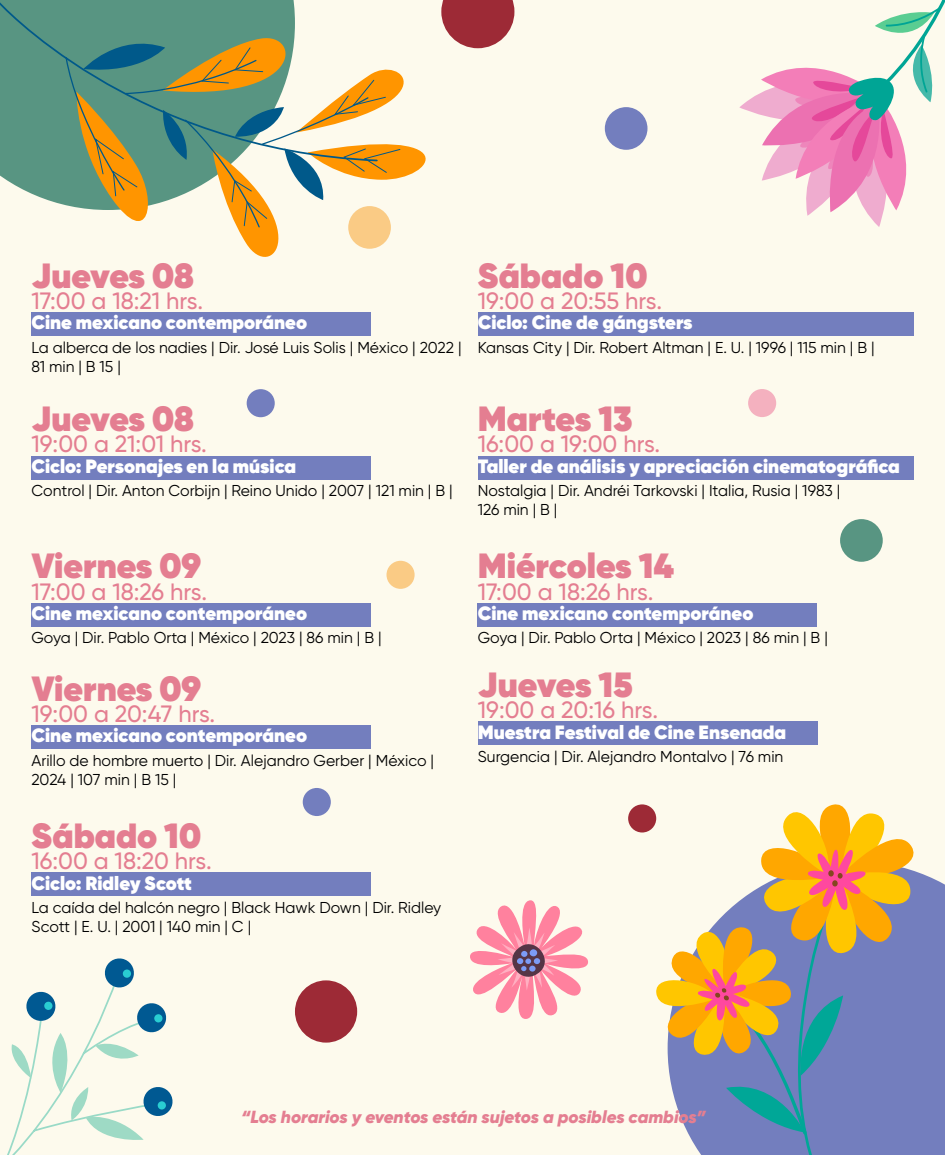
<style>
.page{position:relative;width:945px;height:1155px;background:#fdfaed}
.page>*{position:absolute;margin:0;border:0;box-sizing:border-box;transform-origin:0 0}
.t1{font:800 35px "Gilroy";color:#e47e91}
.t2{font:500 23.62px "Gilroy";color:#e47e91}
.t3{font:800 19.25px "Gilroy";color:#fff}
.t4{font:italic 900 17.5px "Gilroy";letter-spacing:-.01em;color:#e47e91}
.t5{font:15.75px/18.9px "Gilroy";color:#000}
</style>
<div class="page">
<div style="left:32px;top:312px;width:339px;height:24px;background:#737ebe"></div>
<div style="left:32px;top:456px;width:339px;height:23px;background:#737ebe"></div>
<div style="left:32px;top:603px;width:339px;height:23px;background:#737ebe"></div>
<div style="left:32px;top:725px;width:339px;height:24px;background:#737ebe"></div>
<div style="left:32px;top:872px;width:339px;height:24px;background:#737ebe"></div>
<div style="left:478px;top:312px;width:436px;height:24px;background:#737ebe"></div>
<div style="left:478px;top:456px;width:436px;height:23px;background:#737ebe"></div>
<div style="left:478px;top:603px;width:339px;height:23px;background:#737ebe"></div>
<div style="left:478px;top:721px;width:339px;height:24px;background:#737ebe"></div>
<div style="left:925px;top:875px;width:20px;height:280px;background:#737ebe"></div>
<svg style="left:654px;top:804px;width:271px;height:351px"></svg>
<svg style="left:739px;top:0;width:206px;height:227px"></svg>
<svg style="left:0;top:162px;width:65px;height:43px;fill:#589582"></svg>
<div style="left:0;top:0;width:76px;height:162px;background:#589582"></div>
<svg style="left:65px;top:56px;width:11px;height:152px"></svg>
<div style="left:247px;top:389px;width:28px;height:28px;background:#737ebe;border-radius:14px"></div>
<svg style="left:76px;top:0;width:438px;height:257px"></svg>
<div style="left:295px;top:980px;width:62px;height:63px;background:#9d2a36;border-radius:31px"></div>
<div style="left:748px;top:389px;width:28px;height:28px;background:#f4b1bf;border-radius:14px"></div>
<div style="left:387px;top:561px;width:28px;height:28px;background:#facb85;border-radius:14px"></div>
<div style="left:628px;top:804px;width:28px;height:29px;background:#9d2a36;border-radius:14px"></div>
<div style="left:840px;top:519px;width:43px;height:43px;background:#589582;border-radius:21px"></div>
<div style="left:605px;top:107px;width:42px;height:43px;background:#737ebe;border-radius:50%"></div>
<div style="left:303px;top:788px;width:28px;height:28px;background:#737ebe;border-radius:14px"></div>
<svg style="left:7px;top:958px;width:166px;height:197px"></svg>
<svg style="left:470px;top:900px;width:118px;height:119px"></svg>
<h1 class="t1" style="left:32px;top:253px;width:164px">Jueves 08</h1>
<p class="t3" style="left:32px;top:310px;width:277px">Cine mexicano contemporáneo</p>
<p class="t5" style="left:32px;top:338px;width:432px">La alberca de los nadies | Dir. José Luis Solis | México | 2022 |<br>81 min | B 15 |</p>
<h2 class="t2" style="left:32px;top:286px;width:173px">17:00 a 18:21 hrs.</h2>
<h1 class="t1" style="left:32px;top:396px;width:164px">Jueves 08</h1>
<p class="t3" style="left:32px;top:454px;width:266px">Ciclo: Personajes en la música</p>
<p class="t5" style="left:32px;top:481px;width:423px">Control | Dir. Anton Corbijn | Reino Unido | 2007 | 121 min | B |</p>
<h2 class="t2" style="left:32px;top:430px;width:177px">19:00 a 21:01 hrs.</h2>
<h1 class="t1" style="left:32px;top:544px;width:171px">Viernes 09</h1>
<p class="t3" style="left:32px;top:601px;width:277px">Cine mexicano contemporáneo</p>
<p class="t5" style="left:32px;top:628px;width:352px">Goya | Dir. Pablo Orta | México | 2023 | 86 min | B |</p>
<h2 class="t2" style="left:32px;top:577px;width:177px">17:00 a 18:26 hrs.</h2>
<h1 class="t1" style="left:32px;top:666px;width:171px">Viernes 09</h1>
<p class="t3" style="left:32px;top:723px;width:277px">Cine mexicano contemporáneo</p>
<p class="t5" style="left:32px;top:751px;width:404px">Arillo de hombre muerto | Dir. Alejandro Gerber | México |<br>2024 | 107 min | B 15 |</p>
<h2 class="t2" style="left:32px;top:699px;width:185px">19:00 a 20:47 hrs.</h2>
<h1 class="t1" style="left:32px;top:813px;width:171px">Sábado 10</h1>
<p class="t3" style="left:32px;top:871px;width:162px">Ciclo: Ridley Scott</p>
<p class="t5" style="left:32px;top:898px;width:411px">La caída del halcón negro | Black Hawk Down | Dir. Ridley<br>Scott | E. U. | 2001 | 140 min | C |</p>
<h2 class="t2" style="left:32px;top:846px;width:182px">16:00 a 18:20 hrs.</h2>
<h1 class="t1" style="left:478px;top:253px;width:171px">Sábado 10</h1>
<h2 class="t2" style="left:478px;top:286px;width:186px">19:00 a 20:55 hrs.</h2>
<p class="t3" style="left:478px;top:310px;width:216px">Ciclo: Cine de gángsters</p>
<p class="t5" style="left:478px;top:338px;width:398px">Kansas City | Dir. Robert Altman | E. U. | 1996 | 115 min | B |</p>
<h1 class="t1" style="left:478px;top:396px;width:156px">Martes 13</h1>
<h2 class="t2" style="left:478px;top:430px;width:184px">16:00 a 19:00 hrs.</h2>
<p class="t3" style="left:478px;top:454px;width:424px">Taller de análisis y apreciación cinematográfica</p>
<p class="t5" style="left:478px;top:481px;width:364px">Nostalgia | Dir. Andréi Tarkovski | Italia, Rusia | 1983 |<br>126 min | B |</p>
<h1 class="t1" style="left:478px;top:544px;width:198px">Miércoles 14</h1>
<h2 class="t2" style="left:478px;top:577px;width:177px">17:00 a 18:26 hrs.</h2>
<p class="t3" style="left:478px;top:601px;width:277px">Cine mexicano contemporáneo</p>
<p class="t5" style="left:478px;top:628px;width:352px">Goya | Dir. Pablo Orta | México | 2023 | 86 min | B |</p>
<h1 class="t1" style="left:478px;top:662px;width:156px">Jueves 15</h1>
<h2 class="t2" style="left:478px;top:695px;width:182px">19:00 a 20:16 hrs.</h2>
<p class="t3" style="left:478px;top:720px;width:310px">Muestra Festival de Cine Ensenada</p>
<p class="t5" style="left:478px;top:747px;width:307px">Surgencia | Dir. Alejandro Montalvo | 76 min</p>
<p class="t4" style="left:241px;top:1106px;width:466px">“Los horarios y eventos están sujetos a posibles cambios”</p>
</div>
